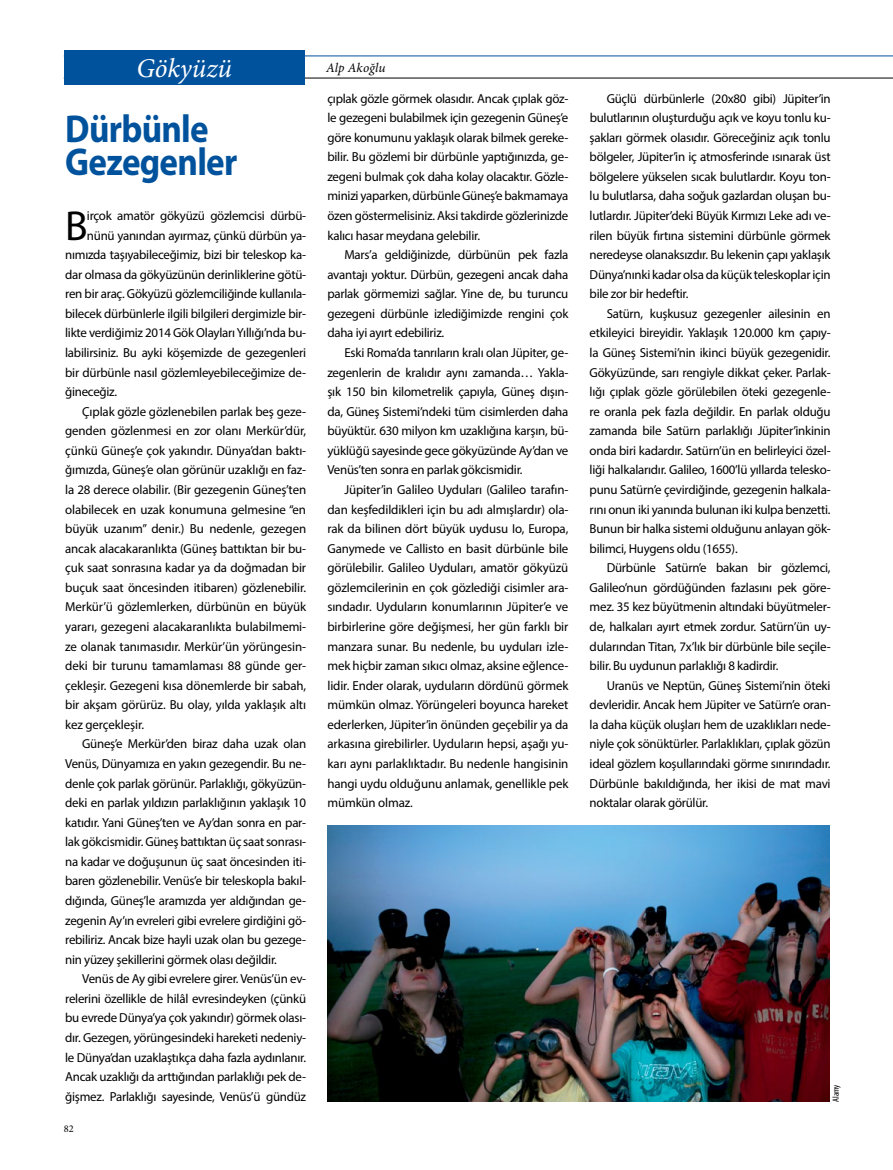
<style>
.page{position:relative;width:893px;height:1170px;background:#fff}
.page>*{position:absolute;margin:0;border:0;box-sizing:border-box;transform-origin:0 0}
.t1{font:42px "Myriad Pro";color:#000}
.t2{font:700 39px/33px "Myriad Pro";letter-spacing:-.02em;color:#00529c;scale:.9 1}
.t3{font:italic 27px "Minion Pro";color:#fff}
.t4{font:italic 13.2px "Minion Pro";letter-spacing:.01em;color:#000}
.t5{font:13.05px/19.5px "Myriad Pro";letter-spacing:-.02em;color:#000;text-align:justify}
.t6{font:10.35px "Minion Pro";color:#000}
.t7{font:condensed 9px "Myriad Pro";letter-spacing:-.01em;color:#000}
</style>
<div class="page">
<hr style="left:64px;top:78px;width:829px;height:1px;background:#000">
<hr style="left:64px;top:56px;width:829px;height:1px;background:#00529c">
<div style="left:64px;top:50px;width:241px;height:34px;background:#00529c"></div>
<img style="left:327px;top:825px;width:502px;height:276px">
<h3 class="t3" style="left:136px;top:50px;width:97px">Gökyüzü</h3>
<p class="t4" style="left:326px;top:58px;width:61px">Alp Akoğlu</p>
<h2 class="t2" style="left:65px;top:111px;width:193px">Dürbünle<br>Gezegenler</h2>
<h1 class="t1" style="left:65px;top:199px;width:24px">B</h1>
<p class="t5" style="left:87px;top:205px;width:221px">irçok amatör gökyüzü gözlemcisi dürbü-</p>
<p class="t5" style="left:87px;top:225px;width:221px">nünü yanından ayırmaz, çünkü dürbün ya-</p>
<p class="t5" style="left:65px;top:245px;width:242px">nımızda taşıyabileceğimiz, bizi bir teleskop ka-</p>
<p class="t5" style="left:65px;top:264px;width:242px">dar olmasa da gökyüzünün derinliklerine götü-</p>
<p class="t5" style="left:65px;top:284px;width:242px">ren bir araç. Gökyüzü gözlemciliğinde kullanıla-</p>
<p class="t5" style="left:65px;top:303px;width:242px">bilecek dürbünlerle ilgili bilgileri dergimizle bir-</p>
<p class="t5" style="left:65px;top:323px;width:242px">likte verdiğimiz 2014 Gök Olayları Yıllığı’nda bu-</p>
<p class="t5" style="left:65px;top:342px;width:242px">labilirsiniz. Bu ayki köşemizde de gezegenleri</p>
<p class="t5" style="left:65px;top:362px;width:242px">bir dürbünle nasıl gözlemleyebileceğimize de-</p>
<p class="t5" style="left:65px;top:382px;width:53px">ğineceğiz.</p>
<p class="t5" style="left:82px;top:401px;width:225px">Çıplak gözle gözlenebilen parlak beş geze-</p>
<p class="t5" style="left:65px;top:421px;width:242px">genden gözlenmesi en zor olanı Merkür’dür,</p>
<p class="t5" style="left:65px;top:440px;width:242px">çünkü Güneş’e çok yakındır. Dünya’dan baktı-</p>
<p class="t5" style="left:65px;top:460px;width:242px">ğımızda, Güneş’e olan görünür uzaklığı en faz-</p>
<p class="t5" style="left:65px;top:479px;width:242px">la 28 derece olabilir. (Bir gezegenin Güneş’ten</p>
<p class="t5" style="left:65px;top:499px;width:242px">olabilecek en uzak konumuna gelmesine “en</p>
<p class="t5" style="left:65px;top:518px;width:242px">büyük uzanım” denir.) Bu nedenle, gezegen</p>
<p class="t5" style="left:65px;top:538px;width:242px">ancak alacakaranlıkta (Güneş battıktan bir bu-</p>
<p class="t5" style="left:65px;top:558px;width:242px">çuk saat sonrasına kadar ya da doğmadan bir</p>
<p class="t5" style="left:65px;top:577px;width:242px">buçuk saat öncesinden itibaren) gözlenebilir.</p>
<p class="t5" style="left:65px;top:597px;width:242px">Merkür’ü gözlemlerken, dürbünün en büyük</p>
<p class="t5" style="left:65px;top:616px;width:242px">yararı, gezegeni alacakaranlıkta bulabilmemi-</p>
<p class="t5" style="left:65px;top:636px;width:242px">ze olanak tanımasıdır. Merkür’ün yörüngesin-</p>
<p class="t5" style="left:65px;top:655px;width:242px">deki bir turunu tamamlaması 88 günde ger-</p>
<p class="t5" style="left:65px;top:675px;width:242px">çekleşir. Gezegeni kısa dönemlerde bir sabah,</p>
<p class="t5" style="left:65px;top:694px;width:242px">bir akşam görürüz. Bu olay, yılda yaklaşık altı</p>
<p class="t5" style="left:65px;top:714px;width:80px">kez gerçekleşir.</p>
<p class="t5" style="left:82px;top:734px;width:225px">Güneş’e Merkür’den biraz daha uzak olan</p>
<p class="t5" style="left:65px;top:753px;width:242px">Venüs, Dünyamıza en yakın gezegendir. Bu ne-</p>
<p class="t5" style="left:65px;top:773px;width:242px">denle çok parlak görünür. Parlaklığı, gökyüzün-</p>
<p class="t5" style="left:65px;top:792px;width:242px">deki en parlak yıldızın parlaklığının yaklaşık 10</p>
<p class="t5" style="left:65px;top:812px;width:242px">katıdır. Yani Güneş’ten ve Ay’dan sonra en par-</p>
<p class="t5" style="left:65px;top:831px;width:242px">lak gökcismidir. Güneş battıktan üç saat sonrası-</p>
<p class="t5" style="left:65px;top:851px;width:242px">na kadar ve doğuşunun üç saat öncesinden iti-</p>
<p class="t5" style="left:65px;top:871px;width:242px">baren gözlenebilir. Venüs’e bir teleskopla bakıl-</p>
<p class="t5" style="left:65px;top:890px;width:242px">dığında, Güneş’le aramızda yer aldığından ge-</p>
<p class="t5" style="left:65px;top:910px;width:242px">zegenin Ay’ın evreleri gibi evrelere girdiğini gö-</p>
<p class="t5" style="left:65px;top:929px;width:242px">rebiliriz. Ancak bize hayli uzak olan bu gezege-</p>
<p class="t5" style="left:65px;top:949px;width:213px">nin yüzey şekillerini görmek olası değildir.</p>
<p class="t5" style="left:82px;top:968px;width:225px">Venüs de Ay gibi evrelere girer. Venüs’ün ev-</p>
<p class="t5" style="left:65px;top:988px;width:242px">relerini özellikle de hilâl evresindeyken (çünkü</p>
<p class="t5" style="left:65px;top:1007px;width:242px">bu evrede Dünya’ya çok yakındır) görmek olası-</p>
<p class="t5" style="left:65px;top:1027px;width:242px">dır. Gezegen, yörüngesindeki hareketi nedeniy-</p>
<p class="t5" style="left:65px;top:1047px;width:242px">le Dünya’dan uzaklaştıkça daha fazla aydınlanır.</p>
<p class="t5" style="left:65px;top:1066px;width:242px">Ancak uzaklığı da arttığından parlaklığı pek de-</p>
<p class="t5" style="left:65px;top:1086px;width:242px">ğişmez. Parlaklığı sayesinde, Venüs’ü gündüz</p>
<p class="t6" style="left:64px;top:1121px;width:11px">82</p>
<p class="t5" style="left:327px;top:88px;width:242px">çıplak gözle görmek olasıdır. Ancak çıplak göz&shy;le gezegeni bulabilmek için gezegenin Güneş’e göre konumunu yaklaşık olarak bilmek gereke&shy;bilir. Bu gözlemi bir dürbünle yaptığınızda, ge&shy;zegeni bulmak çok daha kolay olacaktır. Gözle&shy;minizi yaparken, dürbünle Güneş’e bakmamaya özen göstermelisiniz. Aksi takdirde gözlerinizde kalıcı hasar meydana gelebilir.</p>
<p class="t5" style="left:327px;top:245px;width:242px;text-indent:17px">Mars’a geldiğinizde, dürbünün pek fazla avantajı yoktur. Dürbün, gezegeni ancak daha parlak görmemizi sağlar. Yine de, bu turuncu gezegeni dürbünle izlediğimizde rengini çok daha iyi ayırt edebiliriz.</p>
<p class="t5" style="left:327px;top:342px;width:242px;text-indent:17px">Eski Roma’da tanrıların kralı olan Jüpiter, ge&shy;zegenlerin de kralıdır aynı zamanda… Yakla&shy;şık 150 bin kilometrelik çapıyla, Güneş dışın&shy;da, Güneş Sistemi’ndeki tüm cisimlerden daha büyüktür. 630 milyon km uzaklığına karşın, bü&shy;yüklüğü sayesinde gece gökyüzünde Ay’dan ve Venüs’ten sonra en parlak gökcismidir.</p>
<p class="t5" style="left:327px;top:479px;width:242px;text-indent:17px">Jüpiter’in Galileo Uyduları (Galileo tarafın&shy;dan keşfedildikleri için bu adı almışlardır) ola&shy;rak da bilinen dört büyük uydusu Io, Europa, Ganymede ve Callisto en basit dürbünle bile görülebilir. Galileo Uyduları, amatör gökyüzü gözlemcilerinin en çok gözlediği cisimler ara&shy;sındadır. Uyduların konumlarının Jüpiter’e ve birbirlerine göre değişmesi, her gün farklı bir manzara sunar. Bu nedenle, bu uyduları izle&shy;mek hiçbir zaman sıkıcı olmaz, aksine eğlence&shy;lidir. Ender olarak, uyduların dördünü görmek mümkün olmaz. Yörüngeleri boyunca hareket ederlerken, Jüpiter’in önünden geçebilir ya da arkasına girebilirler. Uyduların hepsi, aşağı yu&shy;karı aynı parlaklıktadır. Bu nedenle hangisinin hangi uydu olduğunu anlamak, genellikle pek mümkün olmaz.</p>
<p class="t5" style="left:590px;top:88px;width:242px;text-indent:17px">Güçlü dürbünlerle (20x80 gibi) Jüpiter’in bulutlarının oluşturduğu açık ve koyu tonlu ku&shy;şakları görmek olasıdır. Göreceğiniz açık tonlu bölgeler, Jüpiter’in iç atmosferinde ısınarak üst bölgelere yükselen sıcak bulutlardır. Koyu ton&shy;lu bulutlarsa, daha soğuk gazlardan oluşan bu&shy;lutlardır. Jüpiter’deki Büyük Kırmızı Leke adı ve&shy;rilen büyük fırtına sistemini dürbünle görmek neredeyse olanaksızdır. Bu lekenin çapı yaklaşık Dünya’nınki kadar olsa da küçük teleskoplar için bile zor bir hedeftir.</p>
<p class="t5" style="left:590px;top:303px;width:242px;text-indent:17px">Satürn, kuşkusuz gezegenler ailesinin en etkileyici bireyidir. Yaklaşık 120.000 km çapıy&shy;la Güneş Sistemi’nin ikinci büyük gezegenidir.<br>Gökyüzünde, sarı rengiyle dikkat çeker. Parlak&shy;lığı çıplak gözle görülebilen öteki gezegenle&shy;re oranla pek fazla değildir. En parlak olduğu zamanda bile Satürn parlaklığı Jüpiter’inkinin onda biri kadardır. Satürn’ün en belirleyici özel&shy;liği halkalarıdır. Galileo, 1600’lü yıllarda telesko&shy;punu Satürn’e çevirdiğinde, gezegenin halkala&shy;rını onun iki yanında bulunan iki kulpa benzetti.<br>Bunun bir halka sistemi olduğunu anlayan gök&shy;bilimci, Huygens oldu (1655).</p>
<p class="t5" style="left:590px;top:558px;width:242px;text-indent:17px">Dürbünle Satürn’e bakan bir gözlemci, Galileo’nun gördüğünden fazlasını pek göre&shy;mez. 35 kez büyütmenin altındaki büyütmeler&shy;de, halkaları ayırt etmek zordur. Satürn’ün uy&shy;dularından Titan, 7x’lık bir dürbünle bile seçile&shy;bilir. Bu uydunun parlaklığı 8 kadirdir.</p>
<p class="t5" style="left:590px;top:675px;width:242px;text-indent:17px">Uranüs ve Neptün, Güneş Sistemi’nin öteki devleridir. Ancak hem Jüpiter ve Satürn’e oran&shy;la daha küçük oluşları hem de uzaklıkları nede&shy;niyle çok sönüktürler. Parlaklıkları, çıplak gözün ideal gözlem koşullarındaki görme sınırındadır.<br>Dürbünle bakıldığında, her ikisi de mat mavi noktalar olarak görülür.</p>
<p class="t7" style="left:830px;top:1101px;width:18px;rotate:-90deg">Alamy</p>
</div>
